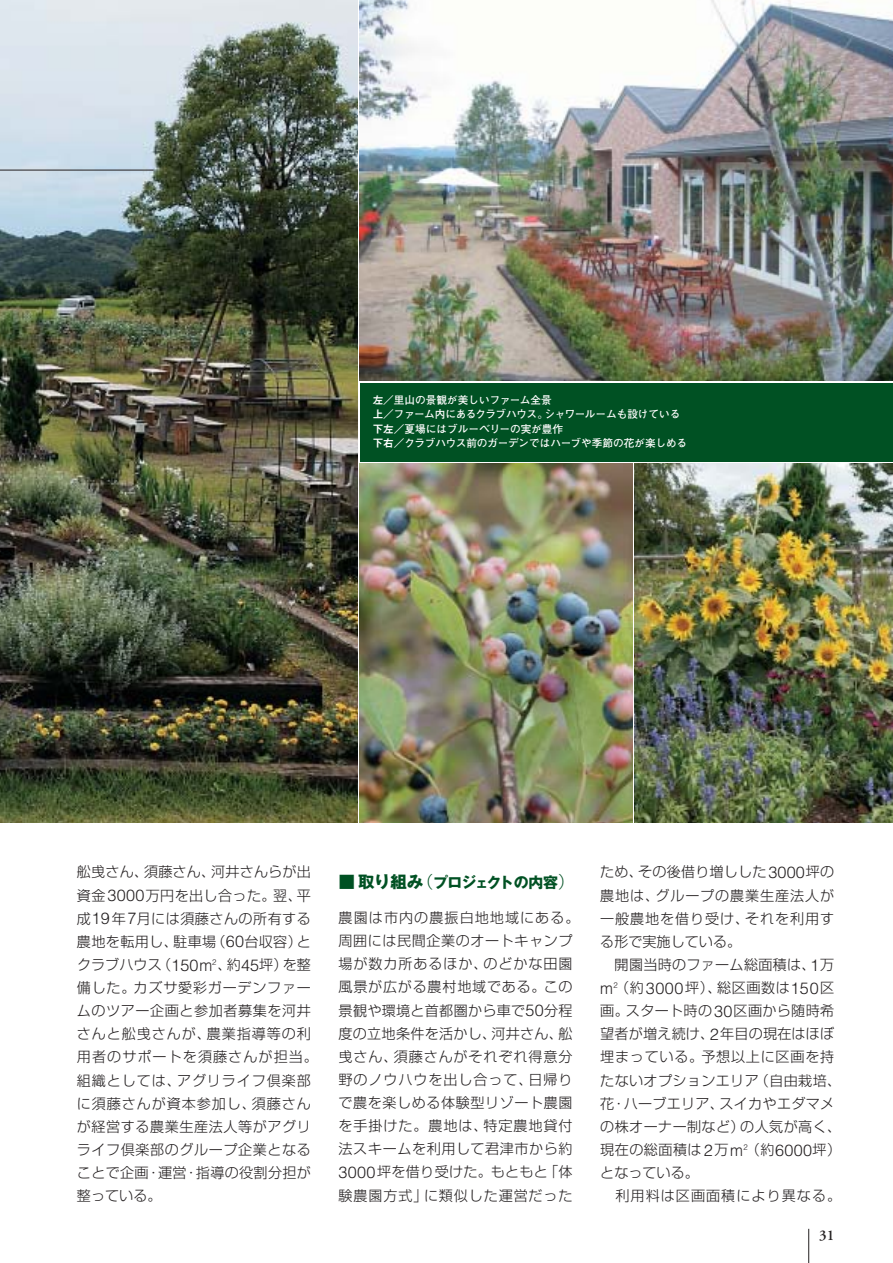
<style>
.page{position:relative;width:893px;height:1263px;background:#fff}
.page>*{position:absolute;margin:0;border:0;box-sizing:border-box;transform-origin:0 0}
.t1{font:700 14.85px "Gothic MB101";letter-spacing:-.025em;color:#005123}
.t2{font:600 14.85px "Adobe Garamond";color:#231f20}
.t3{font:300 14.1px/23.1px "Shin Go";letter-spacing:.04em;color:#231f20}
.t4{font:300 14.1px "Shin Go";letter-spacing:.015em;color:#231f20}
.t5{font:300 14.1px "Shin Go";letter-spacing:.02em;color:#231f20}
.t6{font:300 14.1px "Shin Go";letter-spacing:.065em;color:#231f20}
.t7{font:300 14.1px "Shin Go";letter-spacing:.075em;color:#231f20}
.t8{font:300 14.1px "Shin Go";color:#231f20}
.t9{font:700 10.65px/14.4px "Futo Go B101";color:#fff}
.s1{font-family:"Midashi Go MB31";font-weight:400}
.s2{font-family:"Gothic BBB";font-weight:500}
.s3{font-family:"Helvetica";font-size:16.2px}
.s4{font-size:16.5px}
.s5{font-family:"Shin Go";font-weight:300;font-size:16.5px}
.s6{font-size:12.75px}
</style>
<div class="page">
<img style="left:0;top:0;width:358px;height:823px">
<hr style="left:0;top:170px;width:153px;height:1px;background:#231f20">
<hr style="left:808px;top:1229px;width:1px;height:34px;background:#231f20">
<div style="left:360px;top:383px;width:532px;height:78px;background:#005123"></div>
<img style="left:360px;top:0;width:532px;height:381px">
<img style="left:360px;top:463px;width:272px;height:360px">
<img style="left:634px;top:463px;width:258px;height:360px">
<p class="t9" style="left:372px;top:394px;width:316px"><span class="s1">左</span><span class="s2">／</span>里山の景観が美しいファーム全景　<br><span class="s1">上</span><span class="s2">／</span>ファーム内にあるクラブハウス。シャワールームも設けている<span class="s1">下左</span><span class="s2">／</span>夏場にはブルーベリーの実が豊作<br><span class="s1">下右</span><span class="s2">／</span>クラブハウス前のガーデンではハーブや季節の花が楽しめる</p>
<p class="t3" style="left:77px;top:863px;width:242px">舩曵さん、須藤さん、河井さんらが出資金<span class="s3">3000</span>万円を出し合った。翌、平成<span class="s3">19</span>年<span class="s3">7</span>月には須藤さんの所有する農地を転用し、駐車場（<span class="s3">60</span>台収容）とクラブハウス（<span class="s3">150m</span><sup>2</sup>、約<span class="s3">45</span>坪）を整備した。カズサ愛彩ガーデンファームのツアー企画と参加者募集を河井さんと舩曵さんが、農業指導等の利用者のサポートを須藤さんが担当。組織としては、アグリライフ倶楽部に須藤さんが資本参加し、須藤さんが経営する農業生産法人等がアグリライフ倶楽部のグループ企業となることで企画・運営・指導の役割分担が整っている。</p>
<p class="t1" style="left:338px;top:877px;width:237px"><span class="s4">■ 取り組み</span><span class="s5">（</span>プロジ<span class="s6">ェ</span>クトの内容<span class="s5">）</span></p>
<p class="t3" style="left:338px;top:908px;width:242px">農園は市内の農振白地地域にある。周囲には民間企業のオートキャンプ場が数カ所あるほか、のどかな田園風景が広がる農村地域である。この景観や環境と首都圏から車で<span class="s3">50</span>分程度の立地条件を活かし、河井さん、舩曵さん、須藤さんがそれぞれ得意分野のノウハウを出し合って、日帰りで農を楽しめる体験型リゾート農園を手掛けた。農地は、特定農地貸付法スキームを利用して君津市から約<br><span class="s3">3000</span>坪を借り受けた。もともと「体験農園方式」に類似した運営だった</p>
<p class="t4" style="left:600px;top:867px;width:235px">ため、その後借り増しした<span class="s3">3000</span>坪の</p>
<p class="t6" style="left:600px;top:890px;width:235px">農地は、グループの農業生産法人が</p>
<p class="t6" style="left:600px;top:913px;width:235px">一般農地を借り受け、それを利用す</p>
<p class="t8" style="left:600px;top:936px;width:142px">る形で実施している。</p>
<p class="t5" style="left:614px;top:959px;width:221px">開園当時のファーム総面積は、<span class="s3">1</span>万</p>
<p class="t3" style="left:600px;top:978px;width:235px"><span class="s3">m</span><sup>2</sup>（約<span class="s3">3000</span>坪）、総区画数は<span class="s3">150</span>区</p>
<p class="t3" style="left:600px;top:1001px;width:235px">画。スタート時の<span class="s3">30</span>区画から随時希</p>
<p class="t4" style="left:600px;top:1029px;width:235px">望者が増え続け、<span class="s3">2</span>年目の現在はほぼ</p>
<p class="t3" style="left:600px;top:1047px;width:235px">埋まっている。予想以上に区画を持</p>
<p class="t3" style="left:600px;top:1071px;width:242px">たないオプションエリア（自由栽培、</p>
<p class="t5" style="left:600px;top:1098px;width:235px">花・ハーブエリア、スイカやエダマメ</p>
<p class="t3" style="left:600px;top:1117px;width:242px">の株オーナー制など）の人気が高く、</p>
<p class="t3" style="left:600px;top:1140px;width:242px">現在の総面積は<span class="s3">2</span>万<span class="s3">m</span><sup>2</sup>（約<span class="s3">6000</span>坪）</p>
<p class="t3" style="left:600px;top:1163px;width:100px">となっている。</p>
<p class="t7" style="left:615px;top:1191px;width:227px">利用料は区画面積により異なる。</p>
<p class="t2" style="left:819px;top:1229px;width:17px">31</p>
</div>
